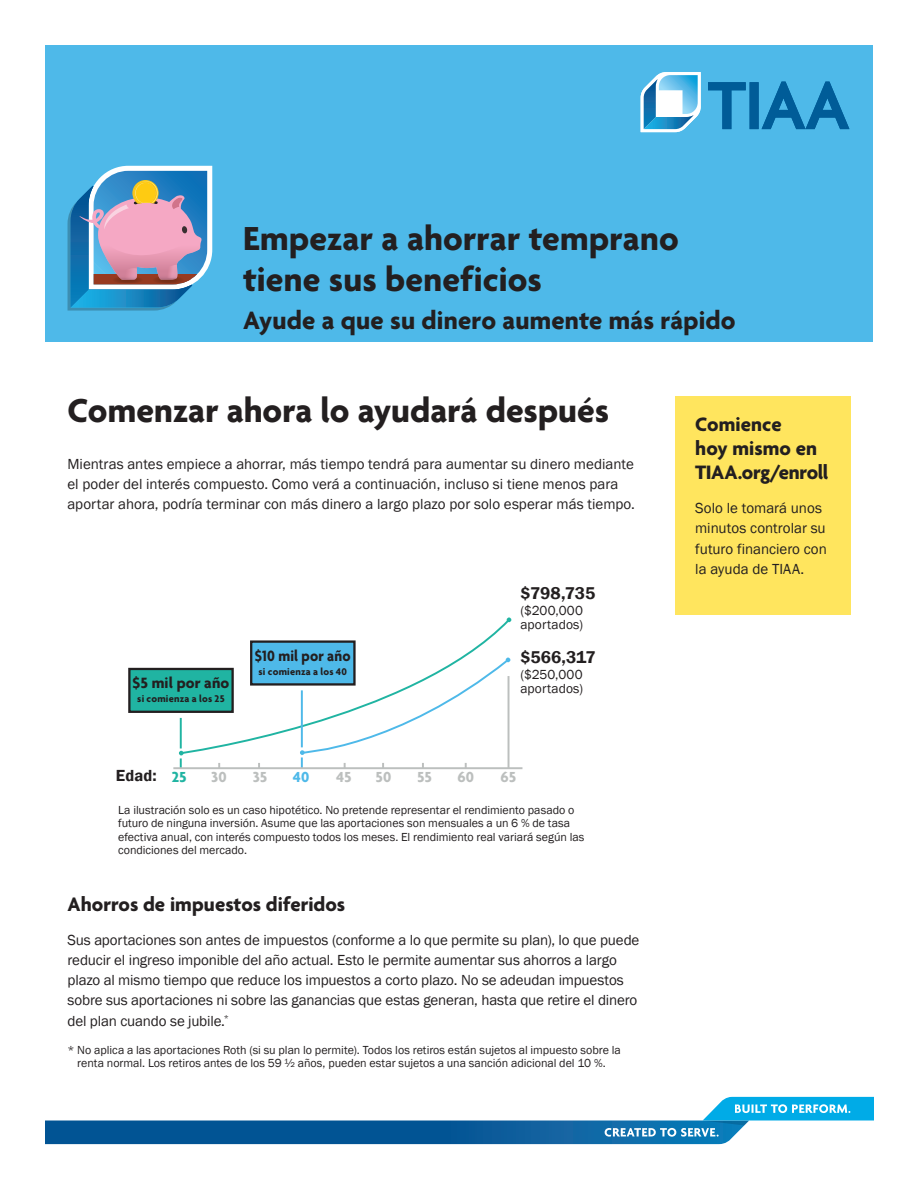
<style>
.page{position:relative;width:918px;height:1188px;background:#fff}
.page>*{position:absolute;margin:0;border:0;box-sizing:border-box;transform-origin:0 0}
._1B_Cover_Title__AB{font:700 36px/40.5px "Agenda";letter-spacing:.005em;color:#231f20}
._4B_Headline_Page_Ti{font:700 36px "Agenda";color:#231f20}
._2A_Cover_Subtitle{font:700 27px "Agenda";letter-spacing:.01em;color:#231f20}
._5A_Page_Subtitle__A{font:700 21px/24px "Agenda";color:#231f20}
.t1{font:600 17.55px "Franklin Gothic";letter-spacing:-.01em;color:#231f20}
.t2{font:600 16.5px "Franklin Gothic";color:#231f20}
.t3{font:700 16.05px "Agenda";letter-spacing:.01em;color:#231f20;scale:.93 1}
.t4{font:700 16.05px "Agenda";letter-spacing:.01em;color:#231f20}
.t5{font:700 15.75px "Agenda";color:#bcbfbe}
.t6{font:700 15.75px "Agenda";color:#20b4a2}
.t7{font:700 15.75px "Agenda";color:#4eb9e9}
._7A_Body_Text__FG_10{font:15px/20.2px "Franklin Gothic";letter-spacing:-.01em;color:#231f20}
._4B_Headline_Page_Ti-2{font:15px/20.2px "Franklin Gothic";color:#231f20}
.t8{font:13.5px/13.5px "Franklin Gothic";letter-spacing:.01em;color:#231f20}
._16A_Legal__FG_8_9{font:12px/13.5px "Franklin Gothic";color:#231f20}
.t9{font:700 10.5px "Agenda";letter-spacing:.02em;color:#231f20}
</style>
<div class="page">
<div style="left:45px;top:45px;width:828px;height:297px;background:#4eb9e9"></div>
<svg style="left:45px;top:1097px;width:828px;height:47px"></svg>
<svg style="left:68px;top:166px;width:144px;height:144px;background:#839cbe"></svg>
<svg style="left:708px;top:82px;width:141px;height:47px"></svg>
<svg style="left:641px;top:72px;width:60px;height:60px"></svg>
<svg style="left:179px;top:617px;width:333px;height:137px"></svg>
<svg style="left:507px;top:618px;width:4px;height:4px"></svg>
<svg style="left:179px;top:751px;width:5px;height:16px"></svg>
<hr style="left:180px;top:718px;width:2px;height:30px;background:#20b4a2">
<svg style="left:300px;top:657px;width:211px;height:110px"></svg>
<hr style="left:508px;top:676px;width:1px;height:92px;background:#bcbfbe">
<hr style="left:173px;top:767px;width:349px;height:2px;background:#bcbfbe">
<div style="left:129px;top:669px;width:104px;height:43px;background:#20b4a2"></div>
<div style="left:128px;top:668px;width:106px;height:45px;border:2px solid #231f20"></div>
<div style="left:251px;top:642px;width:103px;height:42px;background:#4eb9e9"></div>
<div style="left:250px;top:640px;width:106px;height:46px;border:2px solid #231f20"></div>
<div style="left:675px;top:396px;width:175px;height:218px;background:#ffe55e"></div>
<p class="_1B_Cover_Title__AB" style="left:243px;top:221px;width:437px">Empezar a ahorrar temprano tiene sus beneficios</p>
<p class="_2A_Cover_Subtitle" style="left:243px;top:306px;width:494px">Ayude a que su dinero aumente más rápido</p>
<p class="_4B_Headline_Page_Ti" style="left:68px;top:391px;width:543px">Comenzar ahora lo ayudará después</p>
<p class="_4B_Headline_Page_Ti-2" style="left:68px;top:454px;width:569px">Mientras antes empiece a ahorrar, más tiempo tendrá para aumentar su dinero mediante el poder del interés compuesto. Como verá a continuación, incluso si tiene menos para aportar ahora, podría terminar con más dinero a largo plazo por solo esperar más tiempo.</p>
<p class="t4" style="left:133px;top:674px;width:98px">$5 mil por año</p>
<p class="t9" style="left:137px;top:693px;width:89px">si comienza a los 25</p>
<p class="t3" style="left:255px;top:647px;width:104px">$10 mil por año</p>
<p class="t9" style="left:259px;top:666px;width:90px">si comienza a los 40</p>
<p class="t1" style="left:520px;top:583px;width:76px">$798,735</p>
<p class="t8" style="left:520px;top:605px;width:64px">($200,000 aportados)</p>
<p class="t1" style="left:520px;top:647px;width:77px">$566,317</p>
<p class="t8" style="left:520px;top:668px;width:64px">($250,000 aportados)</p>
<p class="t2" style="left:116px;top:765px;width:42px">Edad:</p>
<p class="t6" style="left:172px;top:768px;width:16px">25</p>
<p class="t5" style="left:211px;top:768px;width:17px">30</p>
<p class="t5" style="left:253px;top:768px;width:16px">35</p>
<p class="t7" style="left:293px;top:768px;width:18px">40</p>
<p class="t5" style="left:336px;top:768px;width:17px">45</p>
<p class="t5" style="left:376px;top:768px;width:17px">50</p>
<p class="t5" style="left:417px;top:768px;width:16px">55</p>
<p class="t5" style="left:457px;top:768px;width:18px">60</p>
<p class="t5" style="left:501px;top:768px;width:17px">65</p>
<p class="_16A_Legal__FG_8_9" style="left:118px;top:803px;width:468px">La ilustración solo es un caso hipotético. No pretende representar el rendimiento pasado o futuro de ninguna inversión. Asume que las aportaciones son mensuales a un 6 % de tasa efectiva anual, con interés compuesto todos los meses. El rendimiento real variará según las condiciones del mercado.</p>
<p class="_5A_Page_Subtitle__A" style="left:68px;top:894px;width:279px">Ahorros de impuestos diferidos</p>
<p class="_7A_Body_Text__FG_10" style="left:68px;top:930px;width:573px">Sus aportaciones son antes de impuestos (conforme a lo que permite su plan), lo que puede reducir el ingreso imponible del año actual. Esto le permite aumentar sus ahorros a largo plazo al mismo tiempo que reduce los impuestos a corto plazo. No se adeudan impuestos sobre sus aportaciones ni sobre las ganancias que estas generan, hasta que retire el dinero del plan cuando se jubile.<sup>*</sup></p>
<p class="_16A_Legal__FG_8_9" style="left:68px;top:1043px;width:555px;text-align:center">* No aplica a las aportaciones Roth (si su plan lo permite). Todos los retiros están sujetos al impuesto sobre la renta normal. Los retiros antes de los 59 ½ años, pueden estar sujetos a una sanción adicional del 10 %.</p>
<p class="_5A_Page_Subtitle__A" style="left:695px;top:414px;width:135px">Comience<br>hoy mismo en<br>TIAA.org/enroll</p>
<p class="_7A_Body_Text__FG_10" style="left:695px;top:498px;width:133px">Solo le tomará unos minutos controlar su futuro financiero con la ayuda de TIAA.</p>
</div>
